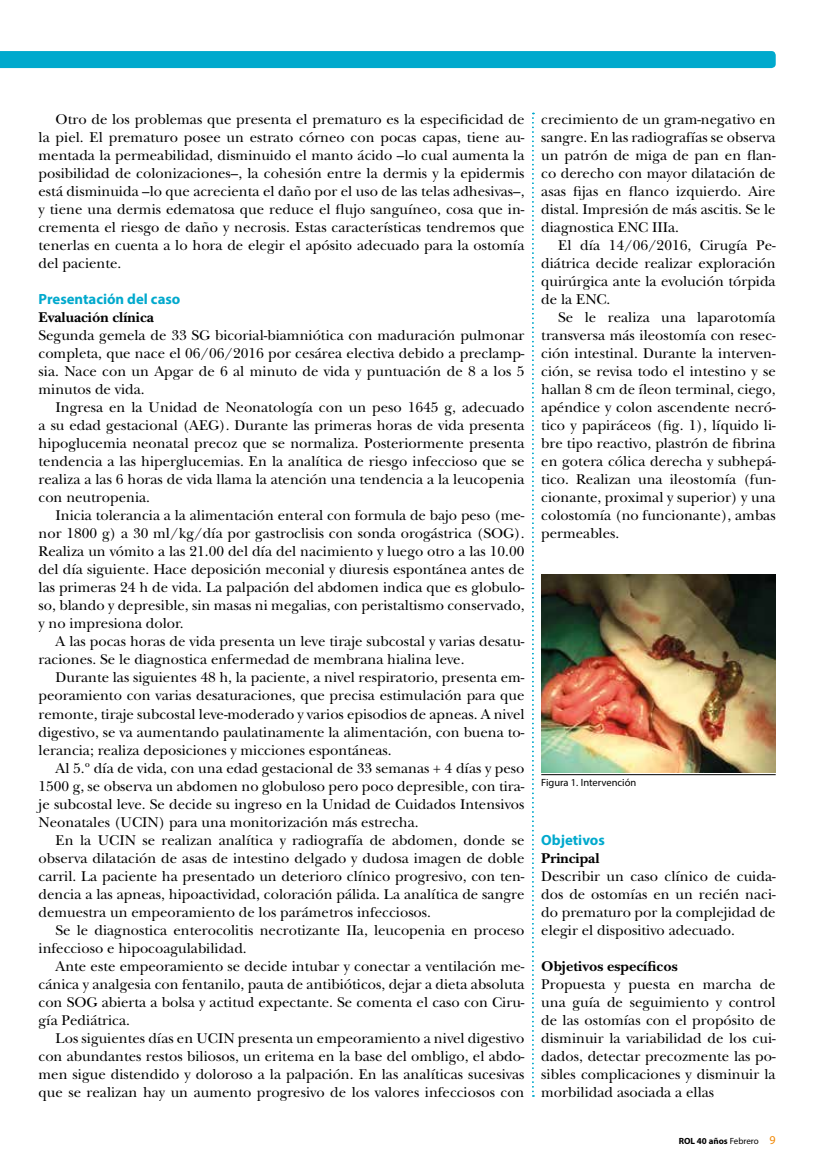
<style>
.page{position:relative;width:830px;height:1170px;background:#fff}
.page>*{position:absolute;margin:0;border:0;box-sizing:border-box;transform-origin:0 0}
.t1{font:14.85px/18px "New Baskerville Std";color:#000;text-align:justify}
.t2{font:700 14.85px "New Baskerville Std";color:#000}
.t3{font:700 14.85px "Myriad Pro";color:#00a9cd}
.t4{font:10.5px "Myriad Pro";color:#000}
.t5{font:700 9px "Myriad Pro";color:#000}
.s1{font-weight:400}
.s2{font-weight:400;font-size:12px;color:#f18805}
</style>
<div class="page">
<div style="left:0;top:51px;width:775px;height:17px;background:#00a9cd"></div>
<svg style="left:532px;top:113px;width:2px;height:983px"></svg>
<img style="left:541px;top:574px;width:234px;height:198px">
<hr style="left:541px;top:774px;width:234px;height:1px;background:#000">
<p class="t1" style="left:39px;top:110px;width:487px;text-indent:17px">Otro de los problemas que presenta el prematuro es la especificidad de la piel. El prematuro posee un estrato córneo con pocas capas, tiene au&shy;mentada la permeabilidad, disminuido el manto ácido –lo cual aumenta la posibilidad de colonizaciones–, la cohesión entre la dermis y la epidermis está disminuida –lo que acrecienta el daño por el uso de las telas adhesivas–, y tiene una dermis edematosa que reduce el flujo sanguíneo, cosa que in&shy;crementa el riesgo de daño y necrosis. Estas características tendremos que tenerlas en cuenta a lo hora de elegir el apósito adecuado para la ostomía del paciente.</p>
<p class="t3" style="left:39px;top:289px;width:143px">Presentación del caso</p>
<p class="t2" style="left:39px;top:309px;width:117px">Evaluación clínica</p>
<p class="t1" style="left:39px;top:326px;width:487px">Segunda gemela de 33 SG bicorial-biamniótica con maduración pulmonar completa, que nace el 06/06/2016 por cesárea electiva debido a preclamp&shy;sia. Nace con un Apgar de 6 al minuto de vida y puntuación de 8 a los 5 minutos de vida.</p>
<p class="t1" style="left:39px;top:398px;width:487px;text-indent:17px">Ingresa en la Unidad de Neonatología con un peso 1645 g, adecuado a su edad gestacional (AEG). Durante las primeras horas de vida presenta hipoglucemia neonatal precoz que se normaliza. Posteriormente presenta tendencia a las hiperglucemias. En la analítica de riesgo infeccioso que se realiza a las 6 horas de vida llama la atención una tendencia a la leucopenia con neutropenia.</p>
<p class="t1" style="left:39px;top:506px;width:487px;text-indent:17px">Inicia tolerancia a la alimentación enteral con formula de bajo peso (me&shy;nor 1800 g) a 30 ml/kg/día por gastroclisis con sonda orogástrica (SOG).<br>Realiza un vómito a las 21.00 del día del nacimiento y luego otro a las 10.00 del día siguiente. Hace deposición meconial y diuresis espontánea antes de las primeras 24 h de vida. La palpación del abdomen indica que es globulo&shy;so, blando y depresible, sin masas ni megalias, con peristaltismo conservado, y no impresiona dolor.</p>
<p class="t1" style="left:39px;top:632px;width:487px;text-indent:17px">A las pocas horas de vida presenta un leve tiraje subcostal y varias desatu&shy;raciones. Se le diagnostica enfermedad de membrana hialina leve.</p>
<p class="t1" style="left:39px;top:668px;width:487px;text-indent:17px">Durante las siguientes 48 h, la paciente, a nivel respiratorio, presenta em&shy;peoramiento con varias desaturaciones, que precisa estimulación para que remonte, tiraje subcostal leve-moderado y varios episodios de apneas. A nivel digestivo, se va aumentando paulatinamente la alimentación, con buena to&shy;lerancia; realiza deposiciones y micciones espontáneas.</p>
<p class="t1" style="left:39px;top:758px;width:487px;text-indent:17px">Al 5.º día de vida, con una edad gestacional de 33 semanas + 4 días y peso 1500 g, se observa un abdomen no globuloso pero poco depresible, con tira&shy;je subcostal leve. Se decide su ingreso en la Unidad de Cuidados Intensivos Neonatales (UCIN) para una monitorización más estrecha.</p>
<p class="t1" style="left:39px;top:830px;width:487px;text-indent:17px">En la UCIN se realizan analítica y radiografía de abdomen, donde se observa dilatación de asas de intestino delgado y dudosa imagen de doble carril. La paciente ha presentado un deterioro clínico progresivo, con ten&shy;dencia a las apneas, hipoactividad, coloración pálida. La analítica de sangre demuestra un empeoramiento de los parámetros infecciosos.</p>
<p class="t1" style="left:39px;top:920px;width:487px;text-indent:17px">Se le diagnostica enterocolitis necrotizante IIa, leucopenia en proceso infeccioso e hipocoagulabilidad.</p>
<p class="t1" style="left:39px;top:956px;width:487px;text-indent:17px">Ante este empeoramiento se decide intubar y conectar a ventilación me&shy;cánica y analgesia con fentanilo, pauta de antibióticos, dejar a dieta absoluta con SOG abierta a bolsa y actitud expectante. Se comenta el caso con Ciru&shy;gía Pediátrica.</p>
<p class="t1" style="left:39px;top:1028px;width:487px;text-indent:17px">Los siguientes días en UCIN presenta un empeoramiento a nivel digestivo con abundantes restos biliosos, un eritema en la base del ombligo, el abdo&shy;men sigue distendido y doloroso a la palpación. En las analíticas sucesivas que se realizan hay un aumento progresivo de los valores infecciosos con</p>
<p class="t1" style="left:541px;top:110px;width:236px">crecimiento de un gram-negativo en sangre. En las radiografías se observa un patrón de miga de pan en flan&shy;co derecho con mayor dilatación de asas fijas en flanco izquierdo. Aire distal. Impresión de más ascitis. Se le diagnostica ENC IIIa.</p>
<p class="t1" style="left:541px;top:236px;width:236px;text-indent:17px">El día 14/06/2016, Cirugía Pe&shy;diátrica decide realizar exploración quirúrgica ante la evolución tórpida de la ENC.</p>
<p class="t1" style="left:541px;top:308px;width:236px;text-indent:17px">Se le realiza una laparotomía transversa más ileostomía con resec&shy;ción intestinal. Durante la interven&shy;ción, se revisa todo el intestino y se hallan 8 cm de íleon terminal, ciego, apéndice y colon ascendente necró&shy;tico y papiráceos (fig. 1), líquido li&shy;bre tipo reactivo, plastrón de fibrina en gotera cólica derecha y subhepá&shy;tico. Realizan una ileostomía (fun&shy;cionante, proximal y superior) y una colostomía (no funcionante), ambas permeables.</p>
<p class="t4" style="left:541px;top:775px;width:96px">Figura 1. Intervención</p>
<p class="t3" style="left:541px;top:829px;width:65px">Objetivos</p>
<p class="t2" style="left:541px;top:849px;width:60px">Principal</p>
<p class="t1" style="left:541px;top:866px;width:236px">Describir un caso clínico de cuida&shy;dos de ostomías en un recién naci&shy;do prematuro por la complejidad de elegir el dispositivo adecuado.</p>
<p class="t2" style="left:541px;top:957px;width:138px">Objetivos específicos</p>
<p class="t1" style="left:541px;top:974px;width:236px">Propuesta y puesta en marcha de una guía de seguimiento y control de las ostomías con el propósito de disminuir la variabilidad de los cui&shy;dados, detectar precozmente las po&shy;sibles complicaciones y disminuir la morbilidad asociada a ellas</p>
<p class="t5" style="left:678px;top:1135px;width:98px">ROL 40 años <span class="s1">Febrero</span> <span class="s2">9</span></p>
</div>
